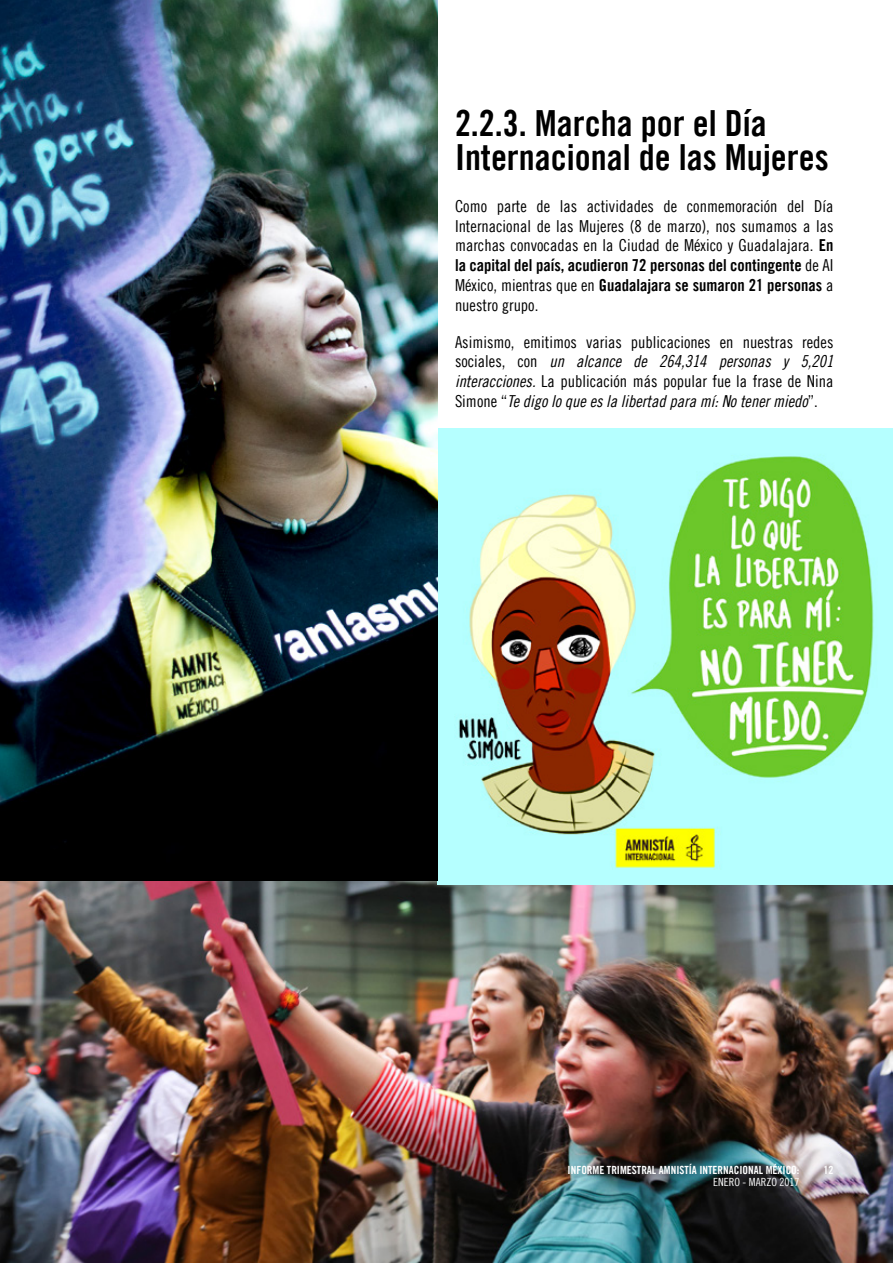
<style>
.page{position:relative;width:893px;height:1263px;background:#fff}
.page>*{position:absolute;margin:0;border:0;box-sizing:border-box;transform-origin:0 0}
.t1{font:36px/34px "Amnesty Trade Gothic Bd Cn 20";color:#000}
.t2{font:16.5px/19.8px "Amnesty Trade Gothic Cn 18";color:#000;text-align:justify}
.t3{font:16.5px/19.8px "Amnesty Trade Gothic Bd Cn 20";color:#000}
.t4{font:16.5px "Amnesty Trade Gothic Cn 18 Obl";color:#000}
.t5{font:11.25px "Amnesty Trade Gothic Bd Cn 20";color:#fff}
.t6{font:11.25px "Amnesty Trade Gothic Cn 18";color:#fff}
.s1{font-family:"Amnesty Trade Gothic Bd Cn 20"}
.s2{font-family:"Amnesty Trade Gothic Cn 18"}
.s3{font-family:"Amnesty Trade Gothic Cn 18 Obl"}
</style>
<div class="page">
<img style="left:0;top:880px;width:893px;height:383px">
<img style="left:437px;top:428px;width:456px;height:456px">
<img style="left:0;top:0;width:438px;height:880px">
<h1 class="t1" style="left:455px;top:106px;width:375px">2.2.3. Marcha por el Día<br>Internacional de las Mujeres</h1>
<p class="t2" style="left:455px;top:196px;width:380px">Como parte de las actividades de conmemoración del Día Internacional de las Mujeres (8 de marzo), nos sumamos a las marchas convocadas en la Ciudad de México y Guadalajara. <span class="s1">En</span></p>
<p class="t3" style="left:455px;top:255px;width:380px">la capital del país, acudieron 72 personas del contingente <span class="s2">de AI<br>México, mientras que en</span> Guadalajara se sumaron 21 personas <span class="s2">a</span></p>
<p class="t2" style="left:455px;top:295px;width:85px">nuestro grupo.</p>
<p class="t2" style="left:455px;top:332px;width:380px">Asimismo, emitimos varias publicaciones en nuestras redes</p>
<p class="t4" style="left:455px;top:352px;width:380px"><span class="s2">sociales, con</span> un alcance de 264,314 personas y 5,201</p>
<p class="t2" style="left:455px;top:371px;width:380px"><span class="s3">interacciones.</span> La publicación más popular fue la frase de Nina</p>
<p class="t4" style="left:455px;top:391px;width:364px"><span class="s2">Simone “</span>Te digo lo que es la libertad para mí: No tener miedo<span class="s2">”.</span></p>
<p class="t5" style="left:568px;top:1163px;width:233px">INFORME TRIMESTRAL AMNISTÍA INTERNACIONAL MÉXICO:</p>
<p class="t6" style="left:713px;top:1176px;width:88px">ENERO - MARZO 2017</p>
<p class="t5" style="left:823px;top:1163px;width:11px">12</p>
</div>
